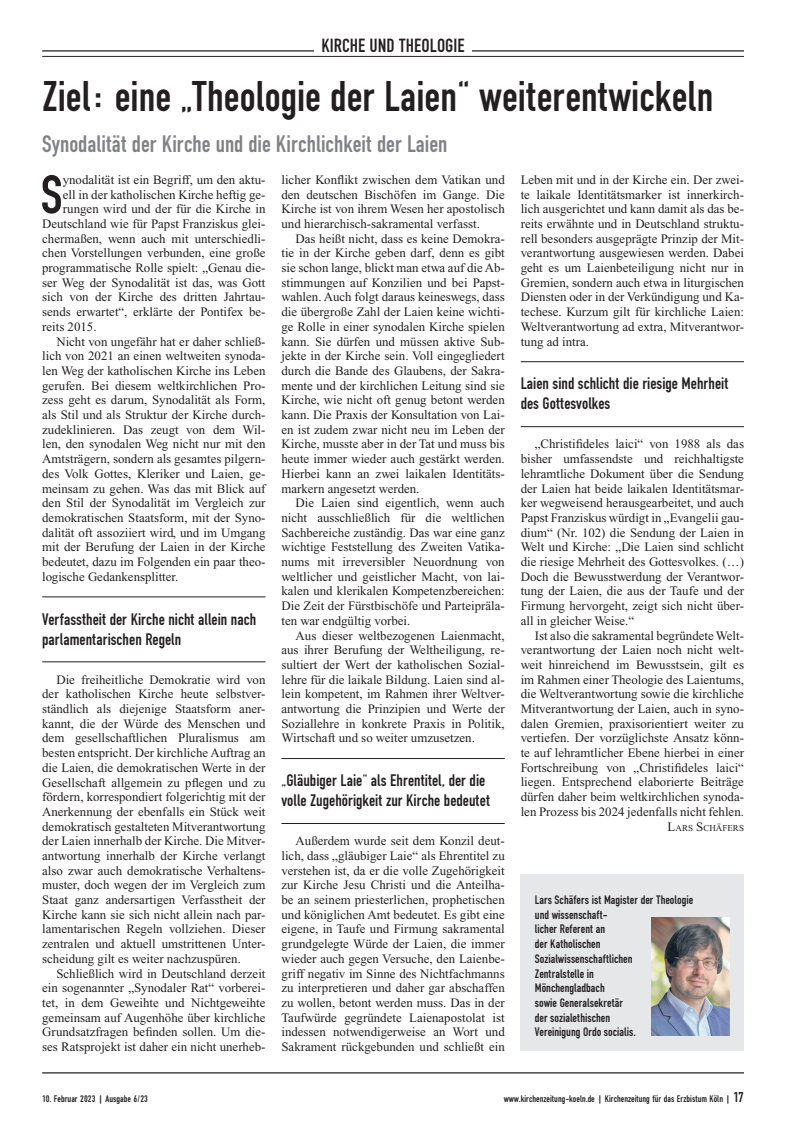
<style>
.page{position:relative;width:788px;height:1134px;background:#fff}
.page>*{position:absolute;margin:0;border:0;box-sizing:border-box;transform-origin:0 0}
.t1{font:56.88px "Fette Eng D";color:#231f20}
.t2{font:45px "Fette Eng D";color:#231f20}
.t3{font:25px "Fette Eng D";color:#808285}
.t4{font:20px "Fette Eng D";color:#231f20}
.t5{font:17.5px/20px "Fette Eng D";color:#231f20}
.t6{font:12.88px/14.6px "Times New Roman";color:#231f20;text-align:justify}
.t7{font:12.88px/14.8px "Fette Eng D";color:#231f20}
.t8{font:10px "Fette Eng D";color:#231f20}
.t9{font:9px "Times New Roman";color:#231f20}
.s1{font-size:12.88px}
.s2{font-size:15px}
</style>
<div class="page">
<hr style="left:42px;top:1072px;width:702px;height:1px;background:#231f20">
<hr style="left:42px;top:56px;width:702px;height:1px;background:#231f20">
<hr style="left:42px;top:50px;width:702px;height:1px;background:#231f20">
<div style="left:314px;top:37px;width:158px;height:15px;background:#fff"></div>
<hr style="left:42px;top:596px;width:223px;height:1px;background:#231f20">
<hr style="left:42px;top:661px;width:223px;height:1px;background:#231f20">
<hr style="left:281px;top:758px;width:224px;height:1px;background:#231f20">
<hr style="left:281px;top:823px;width:224px;height:1px;background:#231f20">
<hr style="left:521px;top:361px;width:223px;height:1px;background:#231f20">
<hr style="left:521px;top:426px;width:223px;height:1px;background:#231f20">
<div style="left:521px;top:874px;width:223px;height:176px;background:#e6e7e9"></div>
<img style="left:652px;top:917px;width:78px;height:118px">
<h3 class="t4" style="left:321px;top:34px;width:145px">KIRCHE UND THEOLOGIE</h3>
<h2 class="t2" style="left:42px;top:72px;width:672px">Ziel: eine „Theologie der Laien“ weiterentwickeln</h2>
<h3 class="t3" style="left:42px;top:130px;width:407px">Synodalität der Kirche und die Kirchlichkeit der Laien</h3>
<h1 class="t1" style="left:41px;top:164px;width:24px">S</h1>
<p class="t6" style="left:63px;top:172px;width:204px">ynodalität ist ein Begriff, um den aktu-</p>
<p class="t6" style="left:63px;top:187px;width:204px">ell in der katholischen Kirche heftig ge-</p>
<p class="t6" style="left:63px;top:202px;width:204px">rungen wird und der für die Kirche in</p>
<p class="t6" style="left:42px;top:216px;width:225px">Deutschland wie für Papst Franziskus glei-</p>
<p class="t6" style="left:42px;top:231px;width:225px">chermaßen, wenn auch mit unterschiedli-</p>
<p class="t6" style="left:42px;top:246px;width:225px">chen Vorstellungen verbunden, eine große</p>
<p class="t6" style="left:42px;top:260px;width:225px">programmatische Rolle spielt: „Genau die-</p>
<p class="t6" style="left:42px;top:275px;width:225px">ser Weg der Synodalität ist das, was Gott</p>
<p class="t6" style="left:42px;top:290px;width:225px">sich von der Kirche des dritten Jahrtau-</p>
<p class="t6" style="left:42px;top:304px;width:225px">sends erwartet“, erklärte der Pontifex be-</p>
<p class="t6" style="left:42px;top:319px;width:56px">reits 2015.</p>
<p class="t6" style="left:56px;top:334px;width:211px">Nicht von ungefähr hat er daher schließ-</p>
<p class="t6" style="left:42px;top:348px;width:225px">lich von 2021 an einen weltweiten synoda-</p>
<p class="t6" style="left:42px;top:363px;width:225px">len Weg der katholischen Kirche ins Leben</p>
<p class="t6" style="left:42px;top:378px;width:225px">gerufen. Bei diesem weltkirchlichen Pro-</p>
<p class="t6" style="left:42px;top:392px;width:225px">zess geht es darum, Synodalität als Form,</p>
<p class="t6" style="left:42px;top:407px;width:225px">als Stil und als Struktur der Kirche durch-</p>
<p class="t6" style="left:42px;top:422px;width:225px">zudeklinieren. Das zeugt von dem Wil-</p>
<p class="t6" style="left:42px;top:437px;width:225px">len, den synodalen Weg nicht nur mit den</p>
<p class="t6" style="left:42px;top:451px;width:225px">Amtsträgern, sondern als gesamtes pilgern-</p>
<p class="t6" style="left:42px;top:466px;width:225px">des Volk Gottes, Kleriker und Laien, ge-</p>
<p class="t6" style="left:42px;top:481px;width:225px">meinsam zu gehen. Was das mit Blick auf</p>
<p class="t6" style="left:42px;top:495px;width:225px">den Stil der Synodalität im Vergleich zur</p>
<p class="t6" style="left:42px;top:510px;width:225px">demokratischen Staatsform, mit der Syno-</p>
<p class="t6" style="left:42px;top:525px;width:225px">dalität oft assoziiert wird, und im Umgang</p>
<p class="t6" style="left:42px;top:539px;width:225px">mit der Berufung der Laien in der Kirche</p>
<p class="t6" style="left:42px;top:554px;width:225px">bedeutet, dazu im Folgenden ein paar theo-</p>
<p class="t6" style="left:42px;top:569px;width:138px">logische Gedankensplitter.</p>
<h3 class="t5" style="left:42px;top:609px;width:216px">Verfasstheit der Kirche nicht allein nach parlamentarischen Regeln</h3>
<p class="t6" style="left:42px;top:672px;width:225px;text-indent:14px">Die freiheitliche Demokratie wird von der katholischen Kirche heute selbstver&shy;ständlich als diejenige Staatsform aner&shy;kannt, die der Würde des Menschen und dem gesellschaftlichen Pluralismus am besten entspricht. Der kirchliche Auftrag an die Laien, die demokratischen Werte in der Gesellschaft allgemein zu pflegen und zu fördern, korrespondiert folgerichtig mit der Anerkennung der ebenfalls ein Stück weit demokratisch gestalteten Mitverantwortung der Laien innerhalb der Kirche. Die Mitver&shy;antwortung innerhalb der Kirche verlangt also zwar auch demokratische Verhaltens&shy;muster, doch wegen der im Vergleich zum Staat ganz andersartigen Verfasstheit der Kirche kann sie sich nicht allein nach par&shy;lamentarischen Regeln vollziehen. Dieser zentralen und aktuell umstrittenen Unter&shy;scheidung gilt es weiter nachzuspüren.</p>
<p class="t6" style="left:42px;top:965px;width:225px;text-indent:14px">Schließlich wird in Deutschland derzeit ein sogenannter „Synodaler Rat“ vorberei&shy;tet, in dem Geweihte und Nichtgeweihte gemeinsam auf Augenhöhe über kirchliche Grundsatzfragen befinden sollen. Um die&shy;ses Ratsprojekt ist daher ein nicht unerheb-</p>
<p class="t6" style="left:281px;top:172px;width:225px">licher Konflikt zwischen dem Vatikan und den deutschen Bischöfen im Gange. Die Kirche ist von ihrem Wesen her apostolisch und hierarchisch-sakramental verfasst.</p>
<p class="t6" style="left:281px;top:231px;width:225px;text-indent:14px">Das heißt nicht, dass es keine Demokra&shy;tie in der Kirche geben darf, denn es gibt sie schon lange, blickt man etwa auf die Ab&shy;stimmungen auf Konzilien und bei Papst&shy;wahlen. Auch folgt daraus keineswegs, dass die übergroße Zahl der Laien keine wichti&shy;ge Rolle in einer synodalen Kirche spielen kann. Sie dürfen und müssen aktive Sub&shy;jekte in der Kirche sein. Voll eingegliedert durch die Bande des Glaubens, der Sakra&shy;mente und der kirchlichen Leitung sind sie Kirche, wie nicht oft genug betont werden kann. Die Praxis der Konsultation von Lai&shy;en ist zudem zwar nicht neu im Leben der Kirche, musste aber in der Tat und muss bis heute immer wieder auch gestärkt werden.<br>Hierbei kann an zwei laikalen Identitäts&shy;markern angesetzt werden.</p>
<p class="t6" style="left:281px;top:495px;width:225px;text-indent:14px">Die Laien sind eigentlich, wenn auch nicht ausschließlich für die weltlichen Sachbereiche zuständig. Das war eine ganz wichtige Feststellung des Zweiten Vatika&shy;nums mit irreversibler Neuordnung von weltlicher und geistlicher Macht, von lai&shy;kalen und klerikalen Kompetenzbereichen:<br>Die Zeit der Fürstbischöfe und Parteipräla&shy;ten war endgültig vorbei.</p>
<p class="t6" style="left:281px;top:627px;width:225px;text-indent:14px">Aus dieser weltbezogenen Laienmacht, aus ihrer Berufung der Weltheiligung, re&shy;sultiert der Wert der katholischen Sozial&shy;lehre für die laikale Bildung. Laien sind al&shy;lein kompetent, im Rahmen ihrer Weltver&shy;antwortung die Prinzipien und Werte der Soziallehre in konkrete Praxis in Politik, Wirtschaft und so weiter umzusetzen.</p>
<h3 class="t5" style="left:281px;top:770px;width:210px">„Gläubiger Laie“ als Ehrentitel, der die volle Zugehörigkeit zur Kirche bedeutet</h3>
<p class="t6" style="left:281px;top:833px;width:225px;text-indent:14px">Außerdem wurde seit dem Konzil deut&shy;lich, dass „gläubiger Laie“ als Ehrentitel zu verstehen ist, da er die volle Zugehörigkeit zur Kirche Jesu Christi und die Anteilha&shy;be an seinem priesterlichen, prophetischen und königlichen Amt bedeutet. Es gibt eine eigene, in Taufe und Firmung sakramental grundgelegte Würde der Laien, die immer wieder auch gegen Versuche, den Laienbe&shy;griff negativ im Sinne des Nichtfachmanns zu interpretieren und daher gar abschaffen zu wollen, betont werden muss. Das in der Taufwürde gegründete Laienapostolat ist indessen notwendigerweise an Wort und Sakrament rückgebunden und schließt ein</p>
<p class="t6" style="left:521px;top:172px;width:225px">Leben mit und in der Kirche ein. Der zwei&shy;te laikale Identitätsmarker ist innerkirch&shy;lich ausgerichtet und kann damit als das be&shy;reits erwähnte und in Deutschland struktu&shy;rell besonders ausgeprägte Prinzip der Mit&shy;verantwortung ausgewiesen werden. Dabei geht es um Laienbeteiligung nicht nur in Gremien, sondern auch etwa in liturgischen Diensten oder in der Verkündigung und Ka&shy;techese. Kurzum gilt für kirchliche Laien:<br>Weltverantwortung ad extra, Mitverantwor&shy;tung ad intra.</p>
<h3 class="t5" style="left:521px;top:374px;width:209px">Laien sind schlicht die riesige Mehrheit des Gottesvolkes</h3>
<p class="t6" style="left:521px;top:436px;width:225px;text-indent:14px">„Christifideles laici“ von 1988 als das bisher umfassendste und reichhaltigste lehramtliche Dokument über die Sendung der Laien hat beide laikalen Identitätsmar&shy;ker wegweisend herausgearbeitet, und auch Papst Franziskus würdigt in „Evangelii gau&shy;dium“ (Nr. 102) die Sendung der Laien in Welt und Kirche: „Die Laien sind schlicht die riesige Mehrheit des Gottesvolkes. (…)<br>Doch die Bewusstwerdung der Verantwor&shy;tung der Laien, die aus der Taufe und der Firmung hervorgeht, zeigt sich nicht über&shy;all in gleicher Weise.“</p>
<p class="t6" style="left:521px;top:627px;width:225px;text-indent:14px">Ist also die sakramental begründete Welt&shy;verantwortung der Laien noch nicht welt&shy;weit hinreichend im Bewusstsein, gilt es im Rahmen einer Theologie des Laientums, die Weltverantwortung sowie die kirchliche Mitverantwortung der Laien, auch in syno&shy;dalen Gremien, praxisorientiert weiter zu vertiefen. Der vorzüglichste Ansatz könn&shy;te auf lehramtlicher Ebene hierbei in einer Fortschreibung von „Christifideles laici“ liegen. Entsprechend elaborierte Beiträge dürfen daher beim weltkirchlichen synoda&shy;len Prozess bis 2024 jedenfalls nicht fehlen.</p>
<p class="t9" style="left:667px;top:822px;width:78px"><span class="s1">L</span>ARS <span class="s1">S</span> CHÄFERS</p>
<p class="t7" style="left:535px;top:892px;width:160px">Lars Schäfers ist Magister der Theologie und wissenschaft-<br>licher Referent an<br>der Katholischen<br>Sozialwissenschaftlichen<br>Zentralstelle in<br>Mönchengladbach<br>sowie Generalsekretär<br>der sozialethischen<br>Vereinigung Ordo socialis.</p>
<p class="t8" style="left:42px;top:1093px;width:107px">10. Februar 2023 | Ausgabe 6/23</p>
<p class="t8" style="left:504px;top:1093px;width:242px">www.kirchenzeitung-koeln.de | Kirchenzeitung für das Erzbistum Köln | <span class="s2">17</span></p>
</div>
